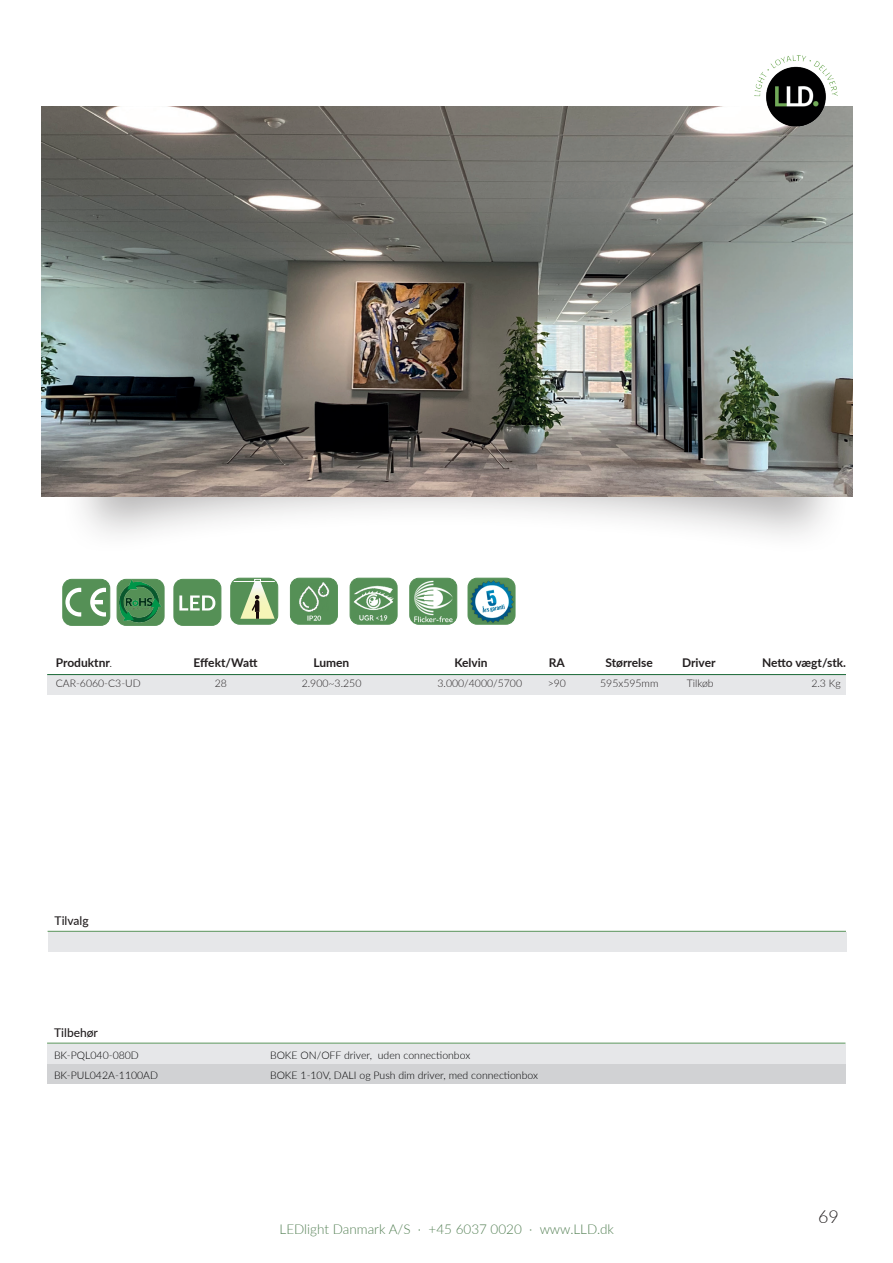
<style>
.page{position:relative;width:893px;height:1263px;background:#fff}
.page>*{position:absolute;margin:0;border:0;box-sizing:border-box;transform-origin:0 0}
.t1{font:300 18px "Lato";color:#231f20}
.t2{font:300 13.5px "Lato";color:#558156}
.t3{font:700 12px "Lato";color:#231f20}
.t4{font:500 12px "Lato";color:#231f20}
.t5{font:300 10.5px "Lato";color:#000001}
.t6{font:300 10.5px "Lato";color:#231f20}
</style>
<div class="page">
<div style="left:48px;top:932px;width:798px;height:20px;background:#e6e7e9"></div>
<div style="left:61px;top:406px;width:790px;height:150px;background:#231f20;opacity:.35"></div>
<div style="left:48px;top:674px;width:798px;height:20px;background:#e6e7e9"></div>
<hr style="left:47px;top:674px;width:799px;height:1px;background:#176633">
<hr style="left:48px;top:931px;width:798px;height:1px;background:#559056">
<div style="left:48px;top:1044px;width:798px;height:20px;background:#e6e7e9"></div>
<div style="left:48px;top:1064px;width:798px;height:20px;background:#d1d2d4"></div>
<hr style="left:47px;top:1043px;width:798px;height:1px;background:#559056">
<img style="left:41px;top:106px;width:812px;height:390px">
<img style="left:752px;top:55px;width:87px;height:73px">
<div style="left:174px;top:579px;width:47px;height:46px;background:#559056;border-radius:9px"></div>
<div style="left:174px;top:579px;width:47px;height:47px;border:1px solid #559056;border-radius:9px"></div>
<div style="left:63px;top:579px;width:47px;height:46px;background:#559056;border-radius:9px"></div>
<div style="left:62px;top:579px;width:48px;height:47px;border:1px solid #559056;border-radius:9px"></div>
<div style="left:117px;top:579px;width:47px;height:47px;border:1px solid #559056;border-radius:9px"></div>
<img style="left:117px;top:580px;width:45px;height:45px">
<svg style="left:179px;top:595px;width:36px;height:15px"></svg>
<div style="left:231px;top:578px;width:47px;height:46px;background:#559056;border-radius:9px"></div>
<svg style="left:240px;top:579px;width:35px;height:40px"></svg>
<hr style="left:233px;top:581px;width:44px;height:1px;background:#fff">
<div style="left:230px;top:578px;width:48px;height:47px;border:1px solid #559056;border-radius:9px"></div>
<div style="left:290px;top:578px;width:48px;height:47px;border:1px solid #559056;border-radius:9px"></div>
<img style="left:291px;top:579px;width:45px;height:45px">
<img style="left:411px;top:578px;width:46px;height:45px">
<div style="left:409px;top:578px;width:48px;height:47px;border:1px solid #559056;border-radius:9px"></div>
<svg style="left:65px;top:588px;width:16px;height:28px"></svg>
<svg style="left:90px;top:588px;width:16px;height:28px"></svg>
<img style="left:468px;top:578px;width:47px;height:46px">
<div style="left:468px;top:578px;width:47px;height:47px;border:1px solid #559056;border-radius:9px"></div>
<img style="left:351px;top:578px;width:46px;height:46px">
<div style="left:350px;top:578px;width:47px;height:47px;border:1px solid #559056;border-radius:9px"></div>
<p class="t3" style="left:56px;top:654px;width:58px">Produktnr.</p>
<p class="t3" style="left:194px;top:654px;width:65px">Effekt/Watt</p>
<p class="t3" style="left:313px;top:654px;width:37px">Lumen</p>
<p class="t3" style="left:454px;top:654px;width:35px">Kelvin</p>
<p class="t3" style="left:549px;top:654px;width:18px">RA</p>
<p class="t3" style="left:605px;top:654px;width:49px">Størrelse</p>
<p class="t3" style="left:682px;top:654px;width:35px">Driver</p>
<p class="t3" style="left:762px;top:654px;width:86px">Netto vægt/stk.</p>
<p class="t6" style="left:56px;top:676px;width:87px">CAR-6060-C3-UD</p>
<p class="t6" style="left:215px;top:676px;width:14px">28</p>
<p class="t6" style="left:302px;top:676px;width:61px">2.900~3.250</p>
<p class="t6" style="left:437px;top:676px;width:86px">3.000/4000/5700</p>
<p class="t6" style="left:548px;top:676px;width:20px">&gt;90</p>
<p class="t6" style="left:600px;top:676px;width:60px">595x595mm</p>
<p class="t6" style="left:687px;top:676px;width:29px">Tilkøb</p>
<p class="t6" style="left:811px;top:676px;width:31px">2.3 Kg</p>
<p class="t4" style="left:55px;top:912px;width:36px">Tilvalg</p>
<p class="t4" style="left:54px;top:1023px;width:45px">Tilbehør</p>
<p class="t5" style="left:54px;top:1048px;width:86px">BK-PQL040-080D</p>
<p class="t5" style="left:270px;top:1048px;width:202px">BOKE ON/OFF driver, uden connectionbox</p>
<p class="t5" style="left:54px;top:1068px;width:106px">BK-PUL042A-1100AD</p>
<p class="t5" style="left:270px;top:1068px;width:270px">BOKE 1-10V, DALI og Push dim driver, med connectionbox</p>
<p class="t2" style="left:280px;top:1220px;width:336px">LEDlight Danmark A/S · +45 6037 0020 · www.LLD.dk</p>
<h1 class="t1" style="left:818px;top:1204px;width:22px">69</h1>
</div>
